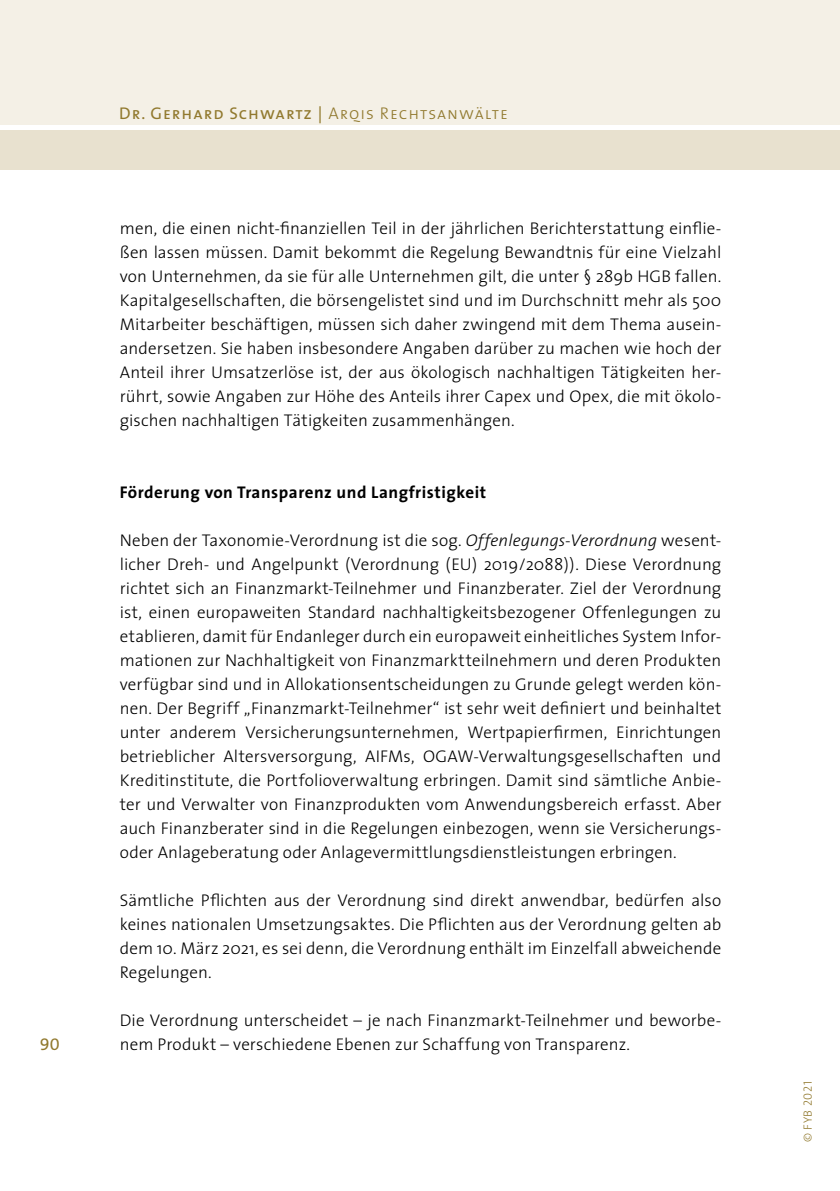
<style>
.page{position:relative;width:840px;height:1191px;background:#fff}
.page>*{position:absolute;margin:0;border:0;box-sizing:border-box;transform-origin:0 0}
.t1{font:300 17px/24px "The Sans";letter-spacing:.005em;color:#000;text-align:justify}
.t2{font:700 17px "The Sans";letter-spacing:.03em;color:#000}
.t3{font:17px "The Sans Caps";letter-spacing:.06em;color:#91792e}
.t4{font:12px "The Sans Light Caps";letter-spacing:.05em;color:#91792e}
.s1{font-family:"The Sans Light Caps"}
.s2{font-style:italic}
.s3{font-family:"The Sans";font-weight:300}
</style>
<div class="page">
<hr style="left:839px;top:0;width:1px;height:125px;background:#f4f0e6">
<div style="left:0;top:0;width:839px;height:125px;background:#f4f0e6"></div>
<div style="left:0;top:130px;width:839px;height:40px;background:#e8e1cf"></div>
<p class="t3" style="left:119px;top:99px;width:390px">Dr. Gerhard Schwartz | <span class="s1">Arqis Rechtsanwälte</span></p>
<p class="t1" style="left:120px;top:215px;width:602px">men, die einen nicht-finanziellen Teil in der jährlichen Berichterstattung einflie&shy;ßen lassen müssen. Damit bekommt die Regelung Bewandtnis für eine Vielzahl von Unternehmen, da sie für alle Unternehmen gilt, die unter § 289b HGB fallen.<br>Kapitalgesellschaften, die börsengelistet sind und im Durchschnitt mehr als 500<br>Mitarbeiter beschäftigen, müssen sich daher zwingend mit dem Thema ausein&shy;andersetzen. Sie haben insbesondere Angaben darüber zu machen wie hoch der Anteil ihrer Umsatzerlöse ist, der aus ökologisch nachhaltigen Tätigkeiten her&shy;rührt, sowie Angaben zur Höhe des Anteils ihrer Capex und Opex, die mit ökolo&shy;gischen nachhaltigen Tätigkeiten zusammenhängen.</p>
<p class="t2" style="left:120px;top:478px;width:367px">Förderung von Transparenz und Langfristigkeit</p>
<p class="t1" style="left:120px;top:527px;width:603px">Neben der Taxonomie-Verordnung ist die sog. <span class="s2">Offenlegungs-Verordnung</span> wesent&shy;licher Dreh- und Angelpunkt (Verordnung (EU) 2019/2088)). Diese Verordnung richtet sich an Finanzmarkt-Teilnehmer und Finanzberater. Ziel der Verordnung ist, einen europaweiten Standard nachhaltigkeitsbezogener Offenlegungen zu etablieren, damit für Endanleger durch ein europaweit einheitliches System Infor&shy;mationen zur Nachhaltigkeit von Finanzmarktteilnehmern und deren Produkten verfügbar sind und in Allokationsentscheidungen zu Grunde gelegt werden kön&shy;nen. Der Begriff „Finanzmarkt-Teilnehmer“ ist sehr weit definiert und beinhaltet unter anderem Versicherungsunternehmen, Wertpapierfirmen, Einrichtungen betrieblicher Altersversorgung, AIFMs, OGAW-Verwaltungsgesellschaften und Kreditinstitute, die Portfolioverwaltung erbringen. Damit sind sämtliche Anbie&shy;ter und Verwalter von Finanzprodukten vom Anwendungsbereich erfasst. Aber auch Finanzberater sind in die Regelungen einbezogen, wenn sie Versicherungs&shy;oder Anlageberatung oder Anlagevermittlungsdienstleistungen erbringen.</p>
<p class="t1" style="left:120px;top:887px;width:602px">Sämtliche Pflichten aus der Verordnung sind direkt anwendbar, bedürfen also keines nationalen Umsetzungsaktes. Die Pflichten aus der Verordnung gelten ab dem 10. März 2021, es sei denn, die Verordnung enthält im Einzelfall abweichende Regelungen.</p>
<p class="t1" style="left:120px;top:1007px;width:602px">Die Verordnung unterscheidet – je nach Finanzmarkt-Teilnehmer und beworbe-</p>
<p class="t3" style="left:40px;top:1029px;width:21px">90</p>
<p class="t1" style="left:120px;top:1031px;width:511px">nem Produkt – verschiedene Ebenen zur Schaffung von Transparenz.</p>
<p class="t4" style="left:797px;top:1142px;width:63px;rotate:-90deg"><span class="s3">©</span> FYB 2021</p>
</div>
